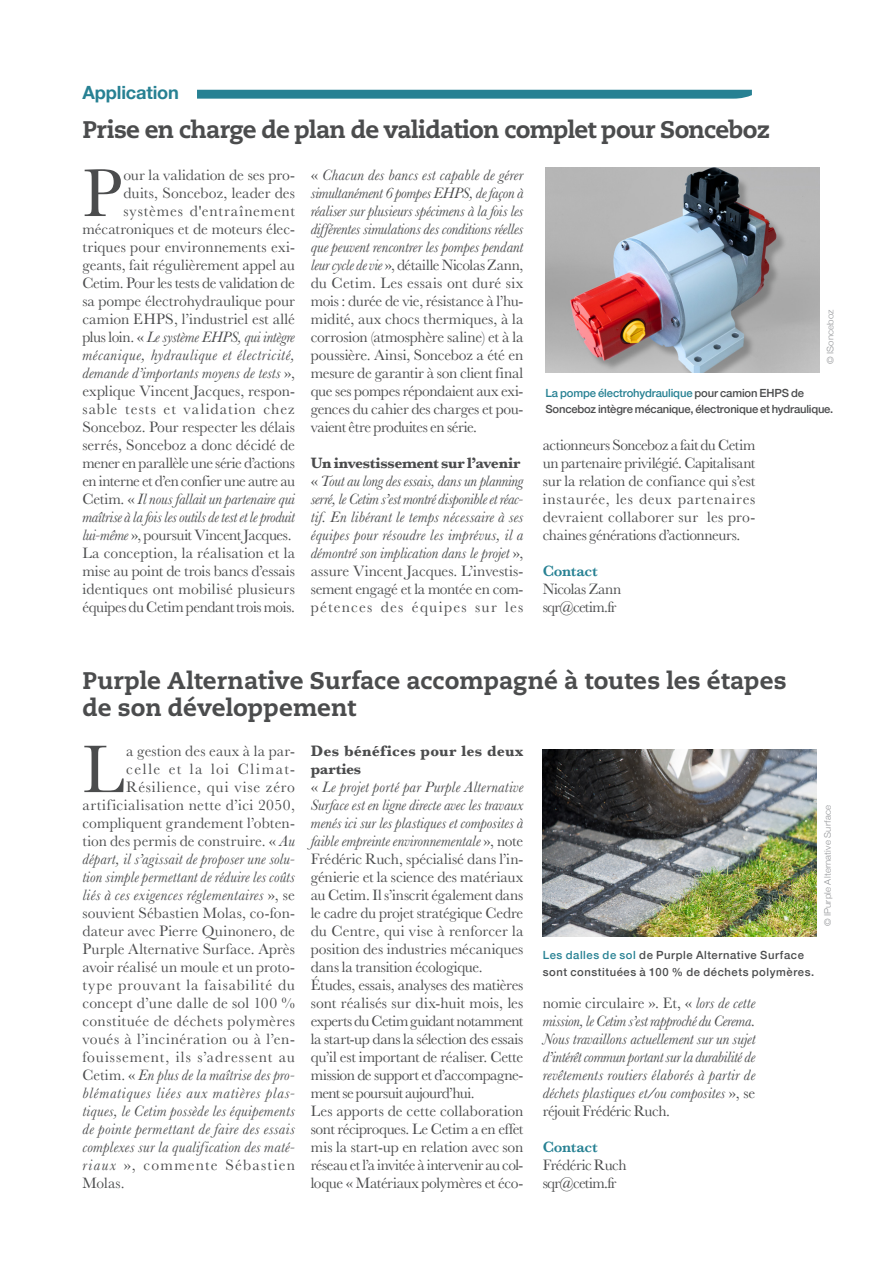
<style>
.page{position:relative;width:893px;height:1263px;background:#fff}
.page>*{position:absolute;margin:0;border:0;box-sizing:border-box;transform-origin:0 0}
.t1{font:69.9px "Baskerville";color:#4b4c4d}
.t2{font:800 24px/27px "Caecilia";letter-spacing:-.01em;color:#4b4c4d}
.t3{font:800 24px "Caecilia";letter-spacing:-.03em;color:#4b4c4d}
.t4{font:700 18.15px "Helvetica Neue";letter-spacing:-.01em;color:#278193}
.t5{font:15.6px/18px "Baskerville";letter-spacing:-.005em;color:#4b4c4d;text-align:justify}
.t6{font:italic 15.6px/18px "Baskerville";letter-spacing:.01em;color:#4b4c4d}
.t7{font:15.6px "Baskerville";letter-spacing:.03em;color:#4b4c4d}
.t8{font:italic 15.6px "Baskerville";letter-spacing:.05em;color:#4b4c4d}
.t9{font:15.6px "Baskerville";letter-spacing:.025em;color:#4b4c4d}
.t10{font:15.6px "Baskerville";letter-spacing:.06em;color:#4b4c4d}
.t11{font:15.6px "Baskerville";letter-spacing:.05em;color:#4b4c4d}
.t12{font:15.6px "Baskerville";letter-spacing:.02em;color:#4b4c4d}
.t13{font:15.6px "Baskerville";letter-spacing:.075em;color:#4b4c4d}
.t14{font:15.6px/18px "Baskerville";letter-spacing:-.035em;color:#4b4c4d}
.t15{font:15.6px/18px "Baskerville";letter-spacing:-.03em;color:#4b4c4d}
.t16{font:15.6px "Baskerville";letter-spacing:.045em;color:#4b4c4d}
.t17{font:15.6px "Baskerville";letter-spacing:.095em;color:#4b4c4d}
.t18{font:600 15.6px "Baskerville";letter-spacing:-.01em;color:#278193}
.t19{font:500 11.25px/16.5px "Helvetica Neue";letter-spacing:-.01em;color:#4b4c4d}
.t20{font:500 11.25px/16.5px "Helvetica Neue";letter-spacing:.05em;color:#4b4c4d}
.t21{font:300 9px "Helvetica Neue";letter-spacing:.025em;color:#939598;scale:1.05 1}
.s1{font-style:italic}
.s2{font-weight:700;font-style:normal}
.s3{font-style:normal}
.s4{color:#278193}
.s5{font-weight:700}
</style>
<div class="page">
<svg style="left:197px;top:89px;width:555px;height:10px"></svg>
<img style="left:543px;top:749px;width:274px;height:187px">
<img style="left:545px;top:167px;width:274px;height:205px">
<p class="t4" style="left:82px;top:78px;width:98px">Application</p>
<h2 class="t3" style="left:82px;top:114px;width:689px">Prise en charge de plan de validation complet pour Sonceboz</h2>
<h1 class="t1" style="left:82px;top:149px;width:41px">P</h1>
<p class="t5" style="left:82px;top:166px;width:214px;text-align:right">our la validation de ses pro-<br>duits, Sonceboz, leader des systèmes d'entraînement mécatroniques et de moteurs élec&shy;triques pour environnements exi&shy;geants, fait régulièrement appel au Cetim. Pour les tests de validation de sa pompe électrohydraulique pour camion EHPS, l’industriel est allé plus loin. « <span class="s1">Le système EHPS, qui intègre mécanique, hydraulique et électricité, demande d’importants moyens de tests</span> », explique Vincent Jacques, respon&shy;sable tests et validation chez Sonceboz. Pour respecter les délais serrés, Sonceboz a donc décidé de mener en parallèle une série d’actions en interne et d’en confier une autre au Cetim. « <span class="s1">Il nous fallait un partenaire qui maîtrise à la fois les outils de test et le produit lui-même</span> », poursuit Vincent Jacques.<br>La conception, la réalisation et la mise au point de trois bancs d’essais identiques ont mobilisé plusieurs équipes du Cetim pendant trois mois.</p>
<p class="t5" style="left:311px;top:166px;width:214px">« <span class="s1">Chacun des bancs est capable de gérer simultanément 6 pompes EHPS, de façon à réaliser sur plusieurs spécimens à la fois les différentes simulations des conditions réelles que peuvent rencontrer les pompes pendant leur cycle de vie</span> », détaille Nicolas Zann, du Cetim. Les essais ont duré six mois : durée de vie, résistance à l’hu&shy;midité, aux chocs thermiques, à la corrosion (atmosphère saline) et à la poussière. Ainsi, Sonceboz a été en mesure de garantir à son client final que ses pompes répondaient aux exi&shy;gences du cahier des charges et pou&shy;vaient être produites en série.</p>
<p class="t6" style="left:311px;top:454px;width:214px"><span class="s2">Un investissement sur l’avenir </span><span class="s3">«</span> Tout au long des essais, dans un planning serré, le Cetim s’est montré disponible et réac&shy;tif. En libérant le temps nécessaire à ses équipes pour résoudre les imprévus, il a démontré son implication dans le projet <span class="s3">», assure Vincent Jacques. L’investis&shy;sement engagé et la montée en com&shy;pétences des équipes sur les</span></p>
<p class="t21" style="left:823px;top:364px;width:54px;rotate:-90deg">© ISonceboz</p>
<p class="t19" style="left:545px;top:383px;width:289px"><span class="s4">La pompe électrohydraulique</span> pour camion EHPS de<br>Sonceboz intègre mécanique, électronique et hydraulique.</p>
<p class="t5" style="left:543px;top:436px;width:214px">actionneurs Sonceboz a fait du Cetim un partenaire privilégié. Capitalisant sur la relation de confiance qui s’est instaurée, les deux partenaires devraient collaborer sur les pro&shy;chaines générations d’actionneurs.</p>
<p class="t18" style="left:543px;top:560px;width:56px">Contact</p>
<p class="t15" style="left:543px;top:580px;width:80px">Nicolas Zann sqr@cetim.fr</p>
<h2 class="t2" style="left:82px;top:667px;width:706px">Purple Alternative Surface accompagné à toutes les étapes de son développement</h2>
<h1 class="t1" style="left:82px;top:725px;width:43px">L</h1>
<p class="t5" style="left:126px;top:742px;width:170px">a gestion des eaux à la par-</p>
<p class="t17" style="left:126px;top:759px;width:170px">celle et la loi Climat-</p>
<p class="t16" style="left:126px;top:777px;width:170px">Résilience, qui vise zéro</p>
<p class="t7" style="left:82px;top:795px;width:214px">artificialisation nette d’ici 2050,</p>
<p class="t5" style="left:82px;top:814px;width:214px">compliquent grandement l’obten-</p>
<p class="t5" style="left:82px;top:832px;width:214px">tion des permis de construire. « <span class="s1">Au</span></p>
<p class="t6" style="left:82px;top:850px;width:214px">départ, il s’agissait de proposer une solu-</p>
<p class="t6" style="left:82px;top:868px;width:214px">tion simple permettant de réduire les coûts</p>
<p class="t6" style="left:82px;top:886px;width:214px">liés à ces exigences réglementaires <span class="s3">», se</span></p>
<p class="t5" style="left:82px;top:904px;width:214px">souvient Sébastien Molas, co-fon-</p>
<p class="t5" style="left:82px;top:922px;width:214px">dateur avec Pierre Quinonero, de</p>
<p class="t5" style="left:82px;top:940px;width:214px">Purple Alternative Surface. Après</p>
<p class="t5" style="left:82px;top:958px;width:214px">avoir réalisé un moule et un proto-</p>
<p class="t11" style="left:82px;top:975px;width:214px">type prouvant la faisabilité du</p>
<p class="t12" style="left:82px;top:993px;width:214px">concept d’une dalle de sol 100 %</p>
<p class="t9" style="left:82px;top:1011px;width:214px">constituée de déchets polymères</p>
<p class="t7" style="left:82px;top:1029px;width:214px">voués à l’incinération ou à l’en-</p>
<p class="t10" style="left:82px;top:1047px;width:214px">fouissement, ils s’adressent au</p>
<p class="t6" style="left:82px;top:1066px;width:214px"><span class="s3">Cetim. «</span> En plus de la maîtrise des pro-</p>
<p class="t8" style="left:82px;top:1083px;width:214px">blématiques liées aux matières plas-</p>
<p class="t6" style="left:82px;top:1102px;width:214px">tiques, le Cetim possède les équipements</p>
<p class="t6" style="left:82px;top:1120px;width:214px">de pointe permettant de faire des essais</p>
<p class="t6" style="left:82px;top:1138px;width:214px">complexes sur la qualification des maté-</p>
<p class="t13" style="left:82px;top:1155px;width:214px"><span class="s1">riaux</span> », commente Sébastien</p>
<p class="t5" style="left:82px;top:1174px;width:44px">Molas.</p>
<p class="t5" style="left:311px;top:742px;width:214px;text-align:left"><span class="s5">Des bénéfices pour les deux parties<br></span>« <span class="s1">Le projet porté par Purple Alternative Surface est en ligne directe avec les travaux menés ici sur les plastiques et composites à faible empreinte environnementale</span> », note Frédéric Ruch, spécialisé dans l’in&shy;génierie et la science des matériaux au Cetim. Il s’inscrit également dans le cadre du projet stratégique Cedre du Centre, qui vise à renforcer la position des industries mécaniques dans la transition écologique.<br>Études, essais, analyses des matières sont réalisés sur dix-huit mois, les experts du Cetim guidant notamment la start-up dans la sélection des essais qu’il est important de réaliser. Cette mission de support et d’accompagne&shy;ment se poursuit aujourd’hui.<br>Les apports de cette collaboration sont réciproques. Le Cetim a en effet mis la start-up en relation avec son réseau et l’a invitée à intervenir au col&shy;loque « Matériaux polymères et éco-</p>
<p class="t20" style="left:543px;top:946px;width:273px"><span class="s4">Les dalles de sol</span> de Purple Alternative Surface sont constituées à 100 % de déchets polymères.</p>
<p class="t6" style="left:543px;top:994px;width:214px;text-align:justify"><span class="s3">nomie circulaire ». Et, «</span> lors de cette mission, le Cetim s’est rapproché du Cerema.<br>Nous travaillons actuellement sur un sujet d’intérêt commun portant sur la durabilité de revêtements routiers élaborés à partir de déchets plastiques et/ou composites <span class="s3">», se réjouit Frédéric Ruch.</span></p>
<p class="t18" style="left:543px;top:1136px;width:56px">Contact</p>
<p class="t14" style="left:543px;top:1156px;width:85px">Frédéric Ruch sqr@cetim.fr</p>
<p class="t21" style="left:820px;top:926px;width:117px;rotate:-90deg">© IPurple Alternative Surface</p>
</div>
